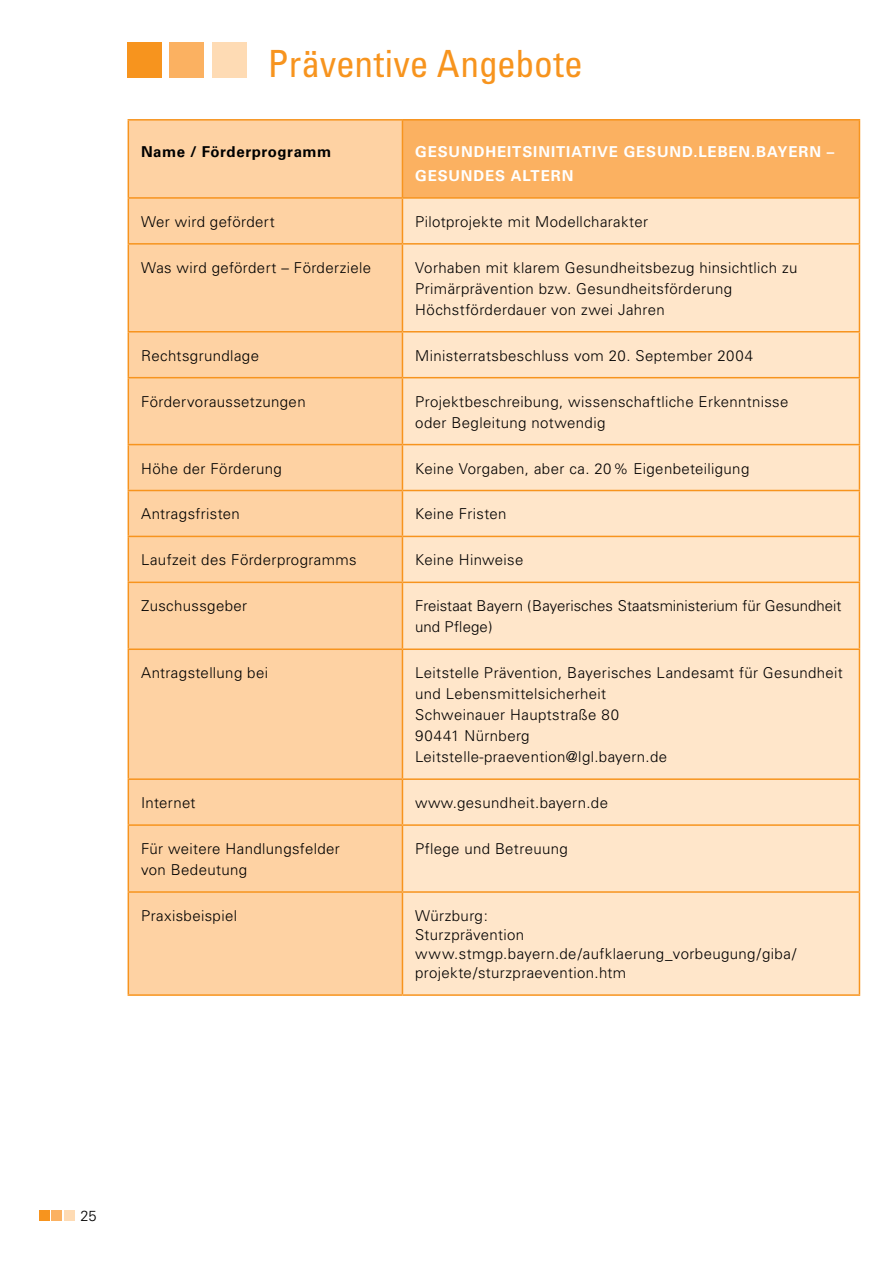
<style>
.page{position:relative;width:893px;height:1263px;background:#fff}
.page>*{position:absolute;margin:0;border:0;box-sizing:border-box;transform-origin:0 0}
.t1{font:condensed 37.5px "Univers";letter-spacing:-.01em;color:#f7941e}
.t2{font:300 15px/21px "Univers";letter-spacing:.025em;color:#000}
.t3{font:300 15px/21px "Univers";color:#000}
.t4{font:700 15px "Univers";letter-spacing:.055em;color:#fff}
.t5{font:700 15px "Univers";letter-spacing:.035em;color:#000}
.t6{font:300 14.55px "Univers";color:#000}
</style>
<div class="page">
<div style="left:128px;top:43px;width:34px;height:35px;background:#f7941e"></div>
<div style="left:170px;top:43px;width:34px;height:35px;background:#fbb161"></div>
<div style="left:212px;top:43px;width:34px;height:35px;background:#fedbb4"></div>
<div style="left:39px;top:1210px;width:10px;height:11px;background:#f7941e"></div>
<div style="left:51px;top:1210px;width:11px;height:11px;background:#fbb161"></div>
<div style="left:64px;top:1210px;width:10px;height:11px;background:#fedbb4"></div>
<div style="left:129px;top:121px;width:273px;height:873px;background:#fed2a3"></div>
<div style="left:402px;top:120px;width:457px;height:78px;background:#fbb161"></div>
<div style="left:403px;top:199px;width:456px;height:795px;background:#ffe6ca"></div>
<hr style="left:128px;top:119px;width:274px;height:2px;background:#f7941e">
<hr style="left:128px;top:121px;width:1px;height:76px;background:#f7941e">
<hr style="left:402px;top:119px;width:458px;height:2px;background:#f7941e">
<hr style="left:402px;top:121px;width:1px;height:76px;background:#f7941e">
<hr style="left:859px;top:121px;width:1px;height:76px;background:#f7941e">
<hr style="left:128px;top:197px;width:274px;height:2px;background:#f7941e">
<hr style="left:128px;top:199px;width:1px;height:44px;background:#f7941e">
<hr style="left:402px;top:197px;width:458px;height:2px;background:#f7941e">
<hr style="left:402px;top:199px;width:1px;height:44px;background:#f7941e">
<hr style="left:859px;top:199px;width:1px;height:44px;background:#f7941e">
<hr style="left:128px;top:243px;width:274px;height:2px;background:#f7941e">
<hr style="left:128px;top:245px;width:1px;height:86px;background:#f7941e">
<hr style="left:402px;top:243px;width:458px;height:2px;background:#f7941e">
<hr style="left:402px;top:245px;width:1px;height:86px;background:#f7941e">
<hr style="left:859px;top:245px;width:1px;height:86px;background:#f7941e">
<hr style="left:128px;top:331px;width:274px;height:1px;background:#f7941e">
<hr style="left:128px;top:332px;width:1px;height:45px;background:#f7941e">
<hr style="left:402px;top:331px;width:458px;height:1px;background:#f7941e">
<hr style="left:402px;top:332px;width:1px;height:45px;background:#f7941e">
<hr style="left:859px;top:332px;width:1px;height:45px;background:#f7941e">
<hr style="left:128px;top:377px;width:274px;height:1px;background:#f7941e">
<hr style="left:128px;top:378px;width:1px;height:66px;background:#f7941e">
<hr style="left:402px;top:377px;width:458px;height:1px;background:#f7941e">
<hr style="left:402px;top:378px;width:1px;height:66px;background:#f7941e">
<hr style="left:859px;top:378px;width:1px;height:66px;background:#f7941e">
<hr style="left:128px;top:444px;width:274px;height:1px;background:#f7941e">
<hr style="left:128px;top:445px;width:1px;height:45px;background:#f7941e">
<hr style="left:402px;top:444px;width:458px;height:1px;background:#f7941e">
<hr style="left:402px;top:445px;width:1px;height:45px;background:#f7941e">
<hr style="left:859px;top:445px;width:1px;height:45px;background:#f7941e">
<hr style="left:128px;top:490px;width:274px;height:1px;background:#f7941e">
<hr style="left:128px;top:491px;width:1px;height:45px;background:#f7941e">
<hr style="left:402px;top:490px;width:458px;height:1px;background:#f7941e">
<hr style="left:402px;top:491px;width:1px;height:45px;background:#f7941e">
<hr style="left:859px;top:491px;width:1px;height:45px;background:#f7941e">
<hr style="left:128px;top:536px;width:274px;height:1px;background:#f7941e">
<hr style="left:128px;top:537px;width:1px;height:45px;background:#f7941e">
<hr style="left:402px;top:536px;width:458px;height:1px;background:#f7941e">
<hr style="left:402px;top:537px;width:1px;height:45px;background:#f7941e">
<hr style="left:859px;top:537px;width:1px;height:45px;background:#f7941e">
<hr style="left:128px;top:582px;width:274px;height:1px;background:#f7941e">
<hr style="left:128px;top:583px;width:1px;height:65px;background:#f7941e">
<hr style="left:402px;top:582px;width:458px;height:1px;background:#f7941e">
<hr style="left:402px;top:583px;width:1px;height:65px;background:#f7941e">
<hr style="left:859px;top:583px;width:1px;height:65px;background:#f7941e">
<hr style="left:128px;top:648px;width:274px;height:2px;background:#f7941e">
<hr style="left:128px;top:650px;width:1px;height:128px;background:#f7941e">
<hr style="left:402px;top:648px;width:458px;height:2px;background:#f7941e">
<hr style="left:402px;top:650px;width:1px;height:128px;background:#f7941e">
<hr style="left:859px;top:650px;width:1px;height:128px;background:#f7941e">
<hr style="left:128px;top:778px;width:274px;height:2px;background:#f7941e">
<hr style="left:128px;top:780px;width:1px;height:44px;background:#f7941e">
<hr style="left:402px;top:778px;width:458px;height:2px;background:#f7941e">
<hr style="left:402px;top:780px;width:1px;height:44px;background:#f7941e">
<hr style="left:859px;top:780px;width:1px;height:44px;background:#f7941e">
<hr style="left:128px;top:824px;width:274px;height:2px;background:#f7941e">
<hr style="left:128px;top:826px;width:1px;height:65px;background:#f7941e">
<hr style="left:402px;top:824px;width:458px;height:2px;background:#f7941e">
<hr style="left:402px;top:826px;width:1px;height:65px;background:#f7941e">
<hr style="left:859px;top:826px;width:1px;height:65px;background:#f7941e">
<hr style="left:128px;top:891px;width:274px;height:2px;background:#f7941e">
<hr style="left:128px;top:893px;width:1px;height:101px;background:#f7941e">
<hr style="left:402px;top:891px;width:458px;height:2px;background:#f7941e">
<hr style="left:402px;top:893px;width:1px;height:101px;background:#f7941e">
<hr style="left:859px;top:893px;width:1px;height:101px;background:#f7941e">
<hr style="left:128px;top:994px;width:274px;height:2px;background:#f7941e">
<hr style="left:402px;top:994px;width:458px;height:2px;background:#f7941e">
<h1 class="t1" style="left:268px;top:40px;width:316px">Präventive Angebote</h1>
<p class="t5" style="left:141px;top:143px;width:192px">NAME / FÖRDERPROGRAMM</p>
<p class="t4" style="left:415px;top:143px;width:23px">GESUNDHEITSINITIATIVE</p>
<p class="t4" style="left:624px;top:143px;width:25px">GESUND</p>
<p class="t4" style="left:693px;top:143px;width:26px">.LEBEN</p>
<p class="t4" style="left:751px;top:143px;width:85px">.BAYERN –</p>
<p class="t4" style="left:415px;top:167px;width:25px">GESUNDES</p>
<p class="t4" style="left:511px;top:167px;width:22px">ALTE</p>
<p class="t4" style="left:551px;top:167px;width:22px">RN</p>
<p class="t2" style="left:141px;top:211px;width:135px">Wer wird gefördert</p>
<p class="t2" style="left:415px;top:211px;width:234px">Pilotprojekte mit Modellcharakter</p>
<p class="t2" style="left:141px;top:257px;width:232px">Was wird gefördert – Förderziele</p>
<p class="t2" style="left:415px;top:257px;width:384px">Vorhaben mit klarem Gesundheitsbezug hinsichtlich zu<br>Primärprävention bzw. Gesundheitsförderung<br>Höchstförderdauer von zwei Jahren</p>
<p class="t2" style="left:141px;top:345px;width:120px">Rechtsgrundlage</p>
<p class="t2" style="left:415px;top:345px;width:339px">Ministerratsbeschluss vom 20. September 2004</p>
<p class="t2" style="left:141px;top:391px;width:166px">Fördervoraussetzungen</p>
<p class="t2" style="left:415px;top:391px;width:375px">Projektbeschreibung, wissenschaftliche Erkenntnisse oder Begleitung notwendig</p>
<p class="t2" style="left:141px;top:458px;width:142px">Höhe der Förderung</p>
<p class="t2" style="left:415px;top:458px;width:336px">Keine Vorgaben, aber ca. 20 % Eigenbeteiligung</p>
<p class="t2" style="left:141px;top:504px;width:100px">Antragsfristen</p>
<p class="t2" style="left:415px;top:504px;width:93px">Keine Fristen</p>
<p class="t2" style="left:141px;top:550px;width:217px">Laufzeit des Förderprogramms</p>
<p class="t2" style="left:415px;top:550px;width:110px">Keine Hinweise</p>
<p class="t2" style="left:141px;top:595px;width:108px">Zuschussgeber</p>
<p class="t3" style="left:415px;top:595px;width:428px">Freistaat Bayern (Bayerisches Staatsministerium für Gesundheit und Pflege)</p>
<p class="t2" style="left:141px;top:662px;width:129px">Antragstellung bei</p>
<p class="t2" style="left:415px;top:662px;width:429px">Leitstelle Prävention, Bayerisches Landesamt für Gesundheit und Lebensmittelsicherheit<br>Schweinauer Hauptstraße 80<br>90441 Nürnberg<br>Leitstelle-praevention@lgl.bayern.de</p>
<p class="t2" style="left:141px;top:792px;width:56px">Internet</p>
<p class="t2" style="left:415px;top:792px;width:194px">www.gesundheit.bayern.de</p>
<p class="t2" style="left:141px;top:838px;width:200px">Für weitere Handlungsfelder von Bedeutung</p>
<p class="t2" style="left:415px;top:838px;width:154px">Pflege und Betreuung</p>
<p class="t2" style="left:141px;top:905px;width:97px">Praxisbeispiel</p>
<p class="t2" style="left:415px;top:906px;width:383px;line-height:19px">Würzburg:<br>Sturzprävention www.stmgp.bayern.de/aufklaerung_vorbeugung/giba/ projekte/sturzpraevention.htm</p>
<p class="t6" style="left:80px;top:1207px;width:18px">25</p>
</div>
